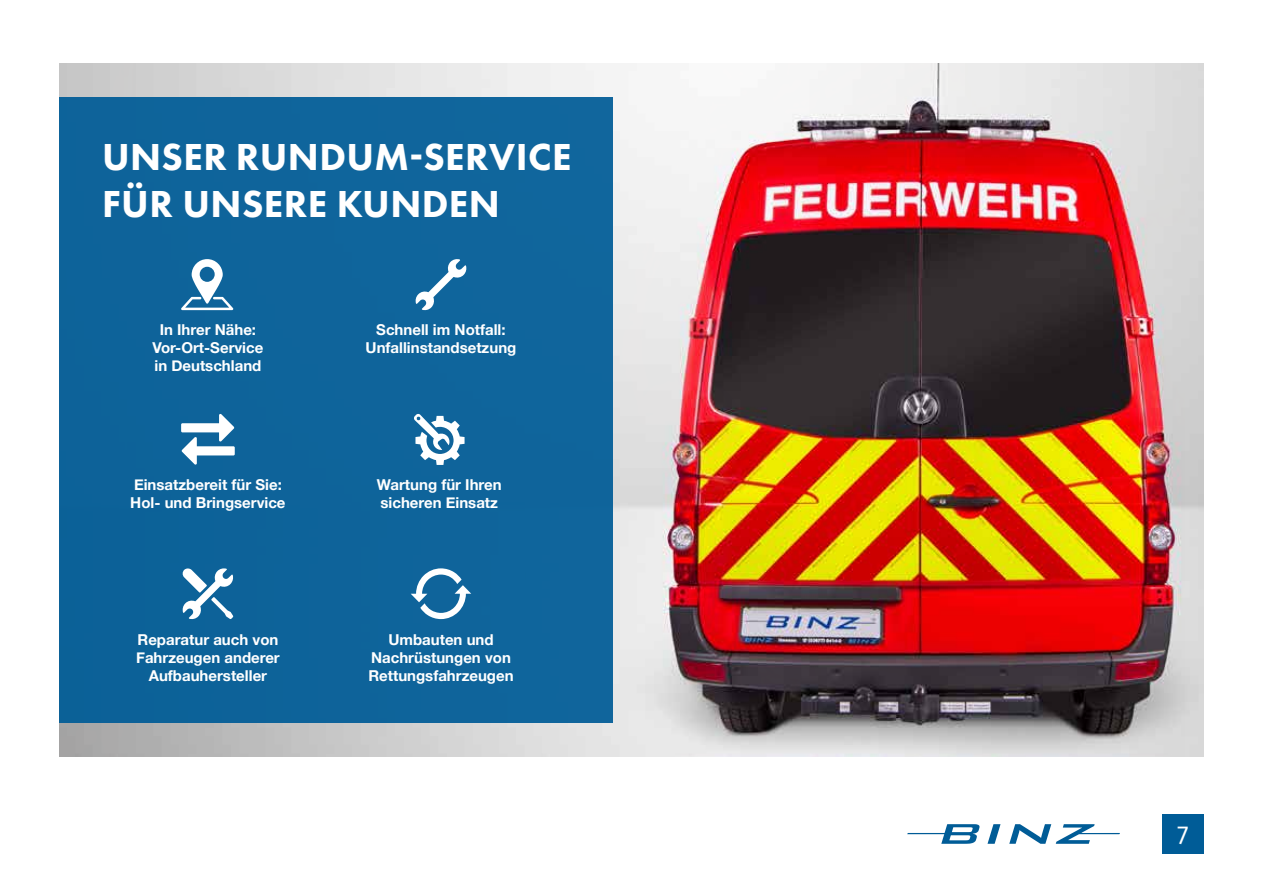
<style>
.page{position:relative;width:1263px;height:893px;background:#fff}
.page>*{position:absolute;margin:0;border:0;box-sizing:border-box;transform-origin:0 0}
.t1{font:800 39px/46.8px "Futura PT";letter-spacing:.01em;color:#fff}
.t2{font:25.95px "Fira Sans";color:#fff}
.t3{font:700 15px/18px "Helvetica Neue";color:#fff;text-align:center}
</style>
<div class="page">
<img style="left:60px;top:64px;width:1143px;height:693px">
<div style="left:60px;top:97px;width:553px;height:626px;background:#0f649b"></div>
<svg style="left:181px;top:259px;width:52px;height:51px"></svg>
<svg style="left:414px;top:414px;width:50px;height:51px"></svg>
<svg style="left:182px;top:568px;width:52px;height:51px"></svg>
<svg style="left:411px;top:568px;width:60px;height:51px"></svg>
<svg style="left:181px;top:414px;width:54px;height:51px"></svg>
<svg style="left:415px;top:259px;width:52px;height:52px"></svg>
<div style="left:1162px;top:814px;width:41px;height:40px;background:#005c97"></div>
<svg style="left:907px;top:824px;width:72px;height:20px"></svg>
<svg style="left:1009px;top:824px;width:111px;height:20px"></svg>
<svg style="left:987px;top:824px;width:13px;height:20px"></svg>
<h1 class="t1" style="left:102px;top:133px;width:471px">UNSER RUNDUM-SERVICE<br>FÜR UNSERE KUNDEN</h1>
<p class="t3" style="left:152px;top:321px;width:112px">In Ihrer Nähe:<br>Vor-Ort-Service in Deutschland</p>
<p class="t3" style="left:130px;top:476px;width:157px;text-align:left">Einsatzbereit für Sie:<br>Hol- und Bringservice</p>
<p class="t3" style="left:136px;top:631px;width:145px">Reparatur auch von<br>Fahrzeugen anderer<br>Aufbauhersteller</p>
<p class="t3" style="left:366px;top:321px;width:152px">Schnell im Notfall:<br>Unfallinstandsetzung</p>
<p class="t3" style="left:377px;top:476px;width:126px;text-align:left">Wartung für Ihren sicheren Einsatz</p>
<p class="t3" style="left:368px;top:631px;width:147px">Umbauten und<br>Nachrüstungen von<br>Rettungsfahrzeugen</p>
<h2 class="t2" style="left:1177px;top:817px;width:13px">7</h2>
</div>
